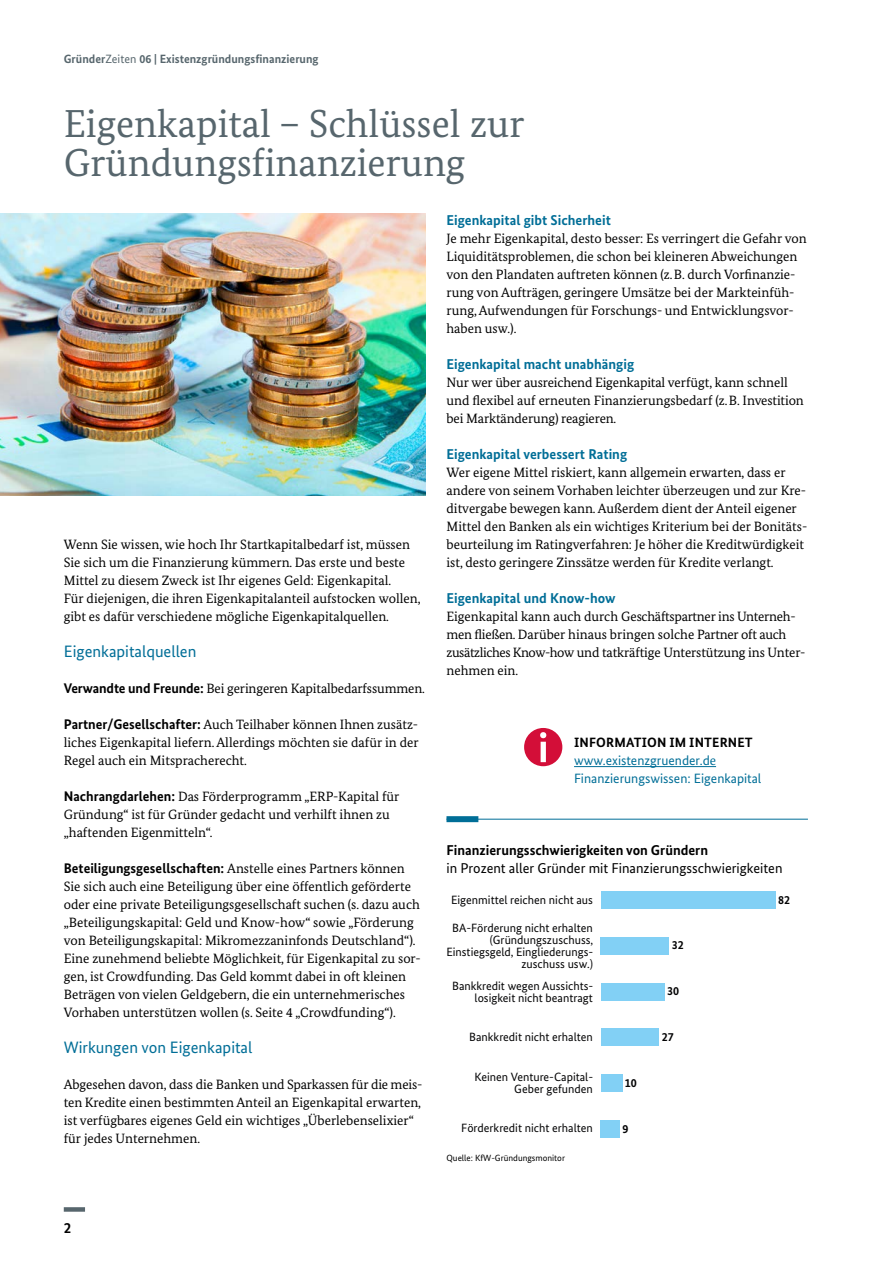
<style>
.page{position:relative;width:893px;height:1263px;background:#fff}
.page>*{position:absolute;margin:0;border:0;box-sizing:border-box;transform-origin:0 0}
.t1{font:39px/39px "Bundes Serif";color:#57666d}
.t2{font:16.5px "Bundes Sans";color:#006e97}
.t3{font:700 15px "Bundes Sans";color:#000}
.t4{font:700 14.25px "Bundes Sans";color:#006e97}
.t5{font:14.25px/18px "Bundes Sans";color:#000}
.t6{font:700 13.95px "Bundes Sans";color:#000}
.t7{font:13.5px/18px "Bundes Serif";color:#000}
.t8{font:13.5px/18px "Bundes Sans";color:#006e97}
.t9{font:700 13.5px "Bundes Sans";letter-spacing:.01em;color:#000}
.t10{font:12px/12px "Bundes Sans";color:#030304;text-align:right}
.t11{font:700 12px "Bundes Sans";color:#57666d}
.t12{font:700 12px "Bundes Sans";color:#030304}
.t13{font:9px "Bundes Sans";color:#000}
.s1{font-weight:400}
.s2{font-family:"Bundes Sans";font-weight:700;font-size:13.95px}
.s3{font-family:"Bundes Serif";font-weight:400;font-size:13.5px}
.s4{font-family:"Bundes Serif"}
.s5{font-weight:700}
</style>
<div class="page">
<div style="left:64px;top:1207px;width:21px;height:5px;background:#57666d"></div>
<hr style="left:574px;top:766px;width:142px;height:1px;background:#006e97">
<img style="left:0;top:213px;width:425px;height:282px">
<hr style="left:446px;top:819px;width:362px;height:1px;background:#006e97">
<div style="left:446px;top:816px;width:32px;height:6px;background:#006e97"></div>
<div style="left:601px;top:1075px;width:21px;height:17px;background:#82d0f5"></div>
<div style="left:601px;top:891px;width:174px;height:17px;background:#82d0f5"></div>
<div style="left:601px;top:937px;width:68px;height:17px;background:#82d0f5"></div>
<div style="left:601px;top:983px;width:64px;height:17px;background:#82d0f5"></div>
<div style="left:601px;top:1029px;width:58px;height:17px;background:#82d0f5"></div>
<div style="left:601px;top:1120px;width:19px;height:17px;background:#82d0f5"></div>
<div style="left:524px;top:728px;width:38px;height:38px;background:#d30e38;border-radius:50%"></div>
<svg style="left:540px;top:732px;width:6px;height:30px"></svg>
<p class="t11" style="left:64px;top:52px;width:256px">Gründer<span class="s1">Zeiten</span> 06 | Existenzgründungsfinanzierung</p>
<h2 class="t1" style="left:64px;top:103px;width:462px">Eigenkapital – Schlüssel zur<br>Gründungsfinanzierung</h2>
<p class="t7" style="left:64px;top:535px;width:358px">Wenn Sie wissen, wie hoch Ihr Startkapitalbedarf ist, müssen Sie sich um die Finanzierung kümmern. Das erste und beste Mittel zu diesem Zweck ist Ihr eigenes Geld: Eigenkapital.<br>Für diejenigen, die ihren Eigenkapitalanteil aufstocken wollen, gibt es dafür verschiedene mögliche Eigenkapitalquellen.</p>
<h3 class="t2" style="left:64px;top:641px;width:134px">Eigenkapitalquellen</h3>
<p class="t7" style="left:64px;top:679px;width:363px"><span class="s2">Verwandte und Freunde:</span> Bei geringeren Kapitalbedarfssummen.</p>
<p class="t7" style="left:64px;top:715px;width:356px;text-align:justify"><span class="s2">Partner/Gesellschafter:</span> Auch Teilhaber können Ihnen zusätz&shy;liches Eigenkapital liefern. Allerdings möchten sie dafür in der Regel auch ein Mitspracherecht.</p>
<p class="t7" style="left:64px;top:787px;width:337px"><span class="s2">Nachrangdarlehen:</span> Das Förderprogramm „ERP-Kapital für<br>Gründung“ ist für Gründer gedacht und verhilft ihnen zu „haftenden Eigenmitteln“.</p>
<p class="t6" style="left:64px;top:860px;width:342px">Beteiligungsgesellschaften: <span class="s3">Anstelle eines Partners können</span></p>
<p class="t7" style="left:64px;top:877px;width:358px">Sie sich auch eine Beteiligung über eine öffentlich geförderte oder eine private Beteiligungsgesellschaft suchen (s. dazu auch „Beteiligungskapital: Geld und Know-how“ sowie „Förderung von Beteiligungskapital: Mikromezzaninfonds Deutschland“).<br>Eine zunehmend beliebte Möglichkeit, für Eigenkapital zu sor&shy;gen, ist Crowdfunding. Das Geld kommt dabei in oft kleinen Beträgen von vielen Geldgebern, die ein unternehmerisches Vorhaben unterstützen wollen (s. Seite 4 „Crowdfunding“).</p>
<h3 class="t2" style="left:64px;top:1037px;width:190px">Wirkungen von Eigenkapital</h3>
<p class="t7" style="left:64px;top:1075px;width:360px">Abgesehen davon, dass die Banken und Sparkassen für die meis&shy;ten Kredite einen bestimmten Anteil an Eigenkapital erwarten, ist verfügbares eigenes Geld ein wichtiges „Überlebenselixier“ für jedes Unternehmen.</p>
<h4 class="t4" style="left:446px;top:211px;width:166px">Eigenkapital gibt Sicherheit</h4>
<p class="t7" style="left:446px;top:229px;width:362px">Je mehr Eigenkapital, desto besser: Es verringert die Gefahr von Liquiditätsproblemen, die schon bei kleineren Abweichungen von den Plandaten auftreten können (z.B. durch Vorfinanzie&shy;rung von Aufträgen, geringere Umsätze bei der Markteinfüh&shy;rung, Aufwendungen für Forschungs- und Entwicklungsvor&shy;haben usw.).</p>
<h4 class="t4" style="left:446px;top:355px;width:189px">Eigenkapital macht unabhängig</h4>
<p class="t7" style="left:446px;top:373px;width:359px">Nur wer über ausreichend Eigenkapital verfügt, kann schnell und flexibel auf erneuten Finanzierungsbedarf (z.B. Investition bei Marktänderung) reagieren.</p>
<h4 class="t4" style="left:446px;top:445px;width:182px">Eigenkapital verbessert Rating</h4>
<p class="t7" style="left:446px;top:463px;width:362px">Wer eigene Mittel riskiert, kann allgemein erwarten, dass er andere von seinem Vorhaben leichter überzeugen und zur Kre&shy;ditvergabe bewegen kann. Außerdem dient der Anteil eigener Mittel den Banken als ein wichtiges Kriterium bei der Bonitäts&shy;beurteilung im Ratingverfahren: Je höher die Kreditwürdigkeit ist, desto geringere Zinssätze werden für Kredite verlangt.</p>
<h4 class="t4" style="left:446px;top:589px;width:171px">Eigenkapital und Know-how</h4>
<p class="t7" style="left:446px;top:607px;width:360px">Eigenkapital kann auch durch Geschäftspartner ins Unterneh&shy;men fließen. Darüber hinaus bringen solche Partner oft auch zusätzliches Know-how und tatkräftige Unterstützung ins Unter&shy;nehmen ein.</p>
<h4 class="t9" style="left:574px;top:734px;width:180px">INFORMATION IM INTERNET</h4>
<p class="t8" style="left:574px;top:751px;width:189px">www.existenzgruender.d<span class="s4">e<br></span>Finanzierungswissen: Eigenkapital</p>
<p class="t5" style="left:446px;top:841px;width:338px"><span class="s5">Finanzierungsschwierigkeiten von Gründern<br></span>in Prozent aller Gründer mit Finanzierungsschwierigkeiten</p>
<p class="t10" style="left:451px;top:893px;width:143px">Eigenmittel reichen nicht aus</p>
<p class="t10" style="left:446px;top:922px;width:148px">BA-Förderung nicht erhalten (Gründungszuschuss,<br>Einstiegsgeld, Eingliederungs&shy;zuschuss usw.)</p>
<p class="t10" style="left:452px;top:980px;width:143px">Bankkredit wegen Aussichts&shy;losigkeit nicht beantragt</p>
<p class="t10" style="left:469px;top:1031px;width:125px">Bankkredit nicht erhalten</p>
<p class="t10" style="left:475px;top:1071px;width:120px">Keinen Venture-Capital-<br>Geber gefunden</p>
<p class="t10" style="left:461px;top:1122px;width:133px">Förderkredit nicht erhalten</p>
<p class="t13" style="left:446px;top:1152px;width:120px">Quelle: KfW-Gründungsmonitor</p>
<p class="t12" style="left:625px;top:1075px;width:13px">10</p>
<p class="t12" style="left:623px;top:1121px;width:7px">9</p>
<p class="t12" style="left:672px;top:938px;width:13px">32</p>
<p class="t12" style="left:667px;top:983px;width:13px">30</p>
<p class="t12" style="left:662px;top:1030px;width:13px">27</p>
<p class="t12" style="left:778px;top:892px;width:13px">82</p>
<p class="t3" style="left:64px;top:1219px;width:9px">2</p>
</div>
